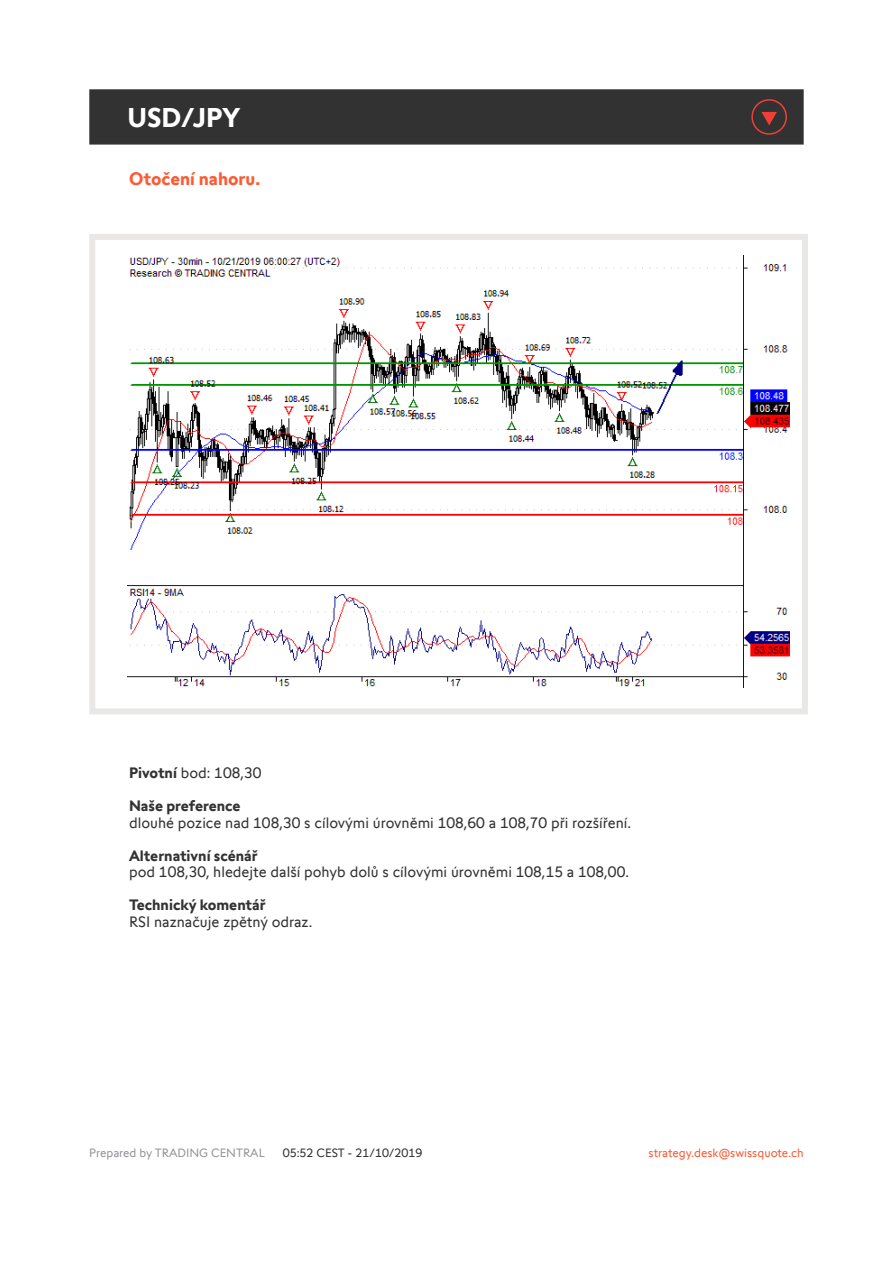
<style>
.page{position:relative;width:893px;height:1263px;background:#fff}
.page>*{position:absolute;margin:0;border:0;box-sizing:border-box;transform-origin:0 0}
.t1{font:700 27px "Swissquote CT";color:#fff}
.t2{font:700 18px "Swissquote CT";color:#fa5b35}
.t3{font:15px "Swissquote CT";color:#323232}
.t4{font:700 15px "Swissquote CT";color:#323232}
.t5{font:12px "Swissquote CT";color:#fa5b35}
.t6{font:12px "Swissquote CT";color:#939598}
.t7{font:12px "Swissquote CT";color:#323232}
.s1{font-weight:700}
</style>
<div class="page">
<div style="left:89px;top:234px;width:719px;height:480px;border:6px solid #e9e8e7"></div>
<div style="left:89px;top:89px;width:715px;height:56px;background:#323232;border:2px solid #323232"></div>
<img style="left:128px;top:255px;width:661px;height:432px">
<svg style="left:751px;top:99px;width:36px;height:36px"></svg>
<h1 class="t1" style="left:128px;top:101px;width:114px">USD/JPY</h1>
<p class="t2" style="left:129px;top:168px;width:133px">Otočení nahoru.</p>
<p class="t3" style="left:129px;top:764px;width:134px"><span class="s1">Pivotní</span> bod: 108,30</p>
<p class="t4" style="left:129px;top:797px;width:113px">Naše preference</p>
<p class="t3" style="left:129px;top:814px;width:503px">dlouhé pozice nad 108,30 s cílovými úrovněmi 108,60 a 108,70 při rozšíření.</p>
<p class="t4" style="left:129px;top:846px;width:130px">Alternativní scénář</p>
<p class="t3" style="left:129px;top:863px;width:501px">pod 108,30, hledejte další pohyb dolů s cílovými úrovněmi 108,15 a 108,00.</p>
<p class="t4" style="left:129px;top:896px;width:138px">Technický komentář</p>
<p class="t3" style="left:129px;top:913px;width:185px">RSI naznačuje zpětný odraz.</p>
<p class="t6" style="left:89px;top:1145px;width:177px">Prepared by TRADING CENTRAL</p>
<p class="t7" style="left:283px;top:1145px;width:141px">05:52 CEST - 21/10/2019</p>
<p class="t5" style="left:649px;top:1145px;width:157px">strategy.desk@swissquote.ch</p>
</div>
